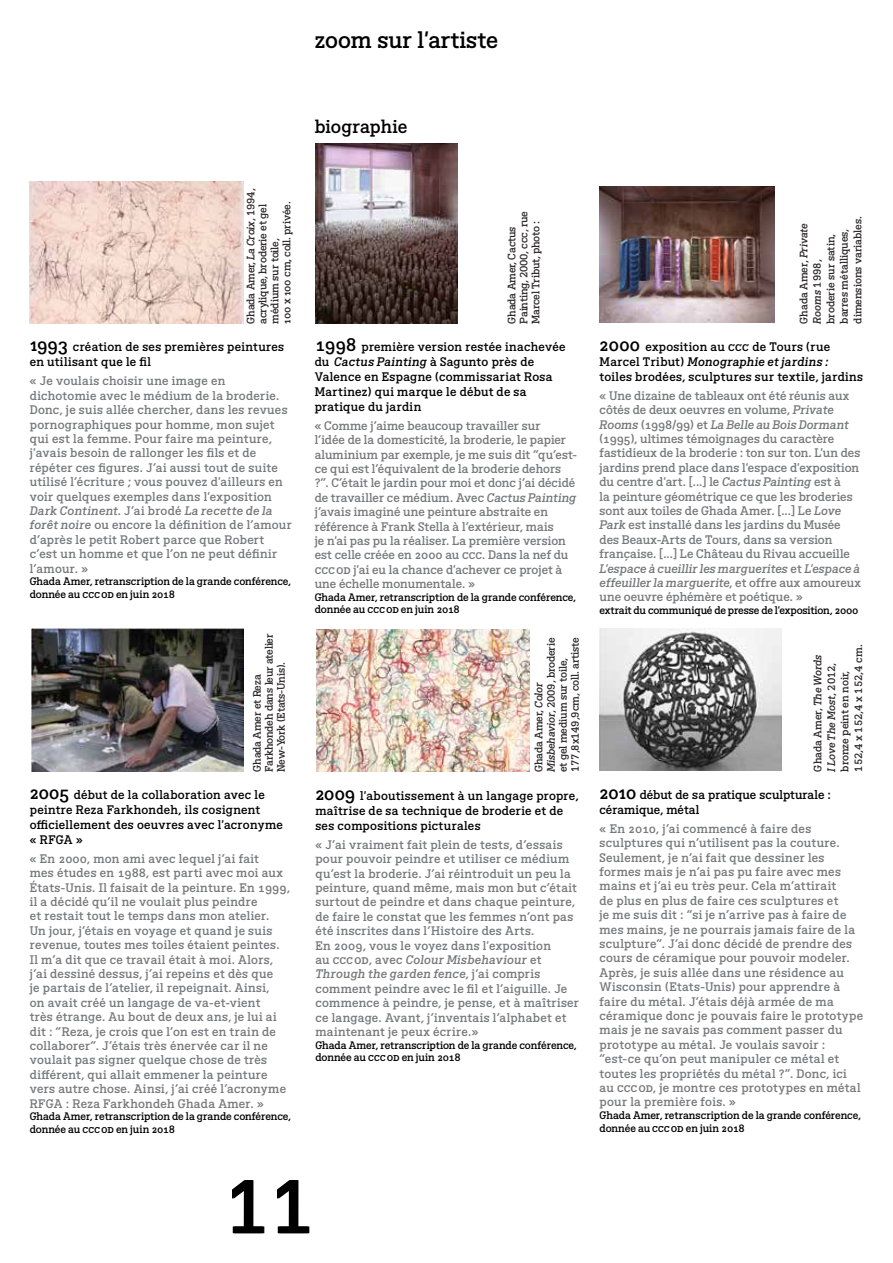
<style>
.page{position:relative;width:893px;height:1263px;background:#fff}
.page>*{position:absolute;margin:0;border:0;box-sizing:border-box;transform-origin:0 0}
.t1{font:75px "BVHCCCOD Titrage";color:#000}
.t2{font:22.5px "BVHCCCOD";color:#000}
.t3{font:18px "BVHCCCOD";letter-spacing:.005em;color:#000}
.t4{font:12px/14.4px "BVHCCCOD";letter-spacing:.02em;color:#77787b}
.t5{font:12px/15px "BVHCCCOD";letter-spacing:.02em;color:#000}
.t6{font:12px/14.4px "BVHCCCOD";color:#77787b}
.t7{font:12px/15px "BVHCCCOD";color:#000}
.t8{font:10.5px/12px "BVHCCCOD";letter-spacing:-.01em;color:#2c2728}
.t9{font:10.5px/12.6px "BVHCCCOD";letter-spacing:-.01em;color:#000}
.s1{font-style:italic}
.s2{font-size:18px}
.s3{font-family:"BVHCCCOD Titrage"}
</style>
<div class="page">
<img style="left:600px;top:187px;width:175px;height:136px">
<img style="left:316px;top:629px;width:214px;height:143px">
<img style="left:600px;top:628px;width:181px;height:143px">
<img style="left:316px;top:144px;width:142px;height:180px">
<img style="left:31px;top:628px;width:212px;height:143px">
<img style="left:30px;top:182px;width:213px;height:142px">
<h2 class="t2" style="left:315px;top:25px;width:185px">zoom sur l'artiste</h2>
<p class="t8" style="left:245px;top:324px;width:137px;rotate:-90deg">Ghada Amer, <span class="s1">La Croix</span>, 1994, acrylique, broderie et gel médium sur toile,<br>100 x 100 cm, coll. privée.</p>
<p class="t5" style="left:30px;top:340px;width:256px"><span class="s2">1993</span> création de ses premières peintures en utilisant que le fil</p>
<p class="t4" style="left:30px;top:375px;width:264px">« Je voulais choisir une image en dichotomie avec le médium de la broderie.<br>Donc, je suis allée chercher, dans les revues pornographiques pour homme, mon sujet qui est la femme. Pour faire ma peinture, j'avais besoin de rallonger les fils et de répéter ces figures. J’ai aussi tout de suite utilisé l’écriture ; vous pouvez d'ailleurs en voir quelques exemples dans l'exposition <span class="s1">Dark Continent</span>. J’ai brodé <span class="s1">La recette de la forêt noire</span> ou encore la définition de l’amour d’après le petit Robert parce que Robert c’est un homme et que l’on ne peut définir l’amour. »</p>
<p class="t9" style="left:30px;top:576px;width:263px">Ghada Amer, retranscription de la grande conférence, donnée au cccod en juin 2018</p>
<h3 class="t3" style="left:315px;top:114px;width:94px">biographie</h3>
<p class="t8" style="left:506px;top:324px;width:114px;rotate:-90deg">Ghada Amer, Cactus<br>Painting, 2000, ccc, rue<br>Marcel Tribut, photo :</p>
<p class="t8" style="left:824px;top:324px;width:109px;line-height:13.5px;rotate:-90deg">broderie sur satin, barres métalliques, dimensions variables.</p>
<p class="t8" style="left:797px;top:324px;width:102px;line-height:13.5px;rotate:-90deg">Ghada Amer, <span class="s1">Private<br>Rooms</span> 1998,</p>
<p class="t5" style="left:315px;top:340px;width:252px"><span class="s2">1998</span> première version restée inachevée du <span class="s1">Cactus Painting</span> à Sagunto près de Valence en Espagne (commissariat Rosa Martinez) qui marque le début de sa pratique du jardin</p>
<p class="t6" style="left:315px;top:419px;width:264px">« Comme j’aime beaucoup travailler sur<br>l’idée de la domesticité, la broderie, le papier aluminium par exemple, je me suis dit “qu’est&shy;ce qui est l’équivalent de la broderie dehors ?”. C’était le jardin pour moi et donc j’ai décidé de travailler ce médium. Avec <span class="s1">Cactus Painting </span>j’avais imaginé une peinture abstraite en référence à Frank Stella à l’extérieur, mais<br>je n'ai pas pu la réaliser. La première version est celle créée en 2000 au ccc. Dans la nef du cccod j'ai eu la chance d'achever ce projet à une échelle monumentale. »</p>
<p class="t9" style="left:315px;top:591px;width:263px">Ghada Amer, retranscription de la grande conférence, donnée au cccod en juin 2018</p>
<p class="t5" style="left:600px;top:340px;width:265px"><span class="s2">2000</span> exposition au <span class="s3">ccc</span> de Tours (rue<br>Marcel Tribut) <span class="s1">Monographie et jardins : </span>toiles brodées, sculptures sur textile, jardins</p>
<p class="t4" style="left:600px;top:389px;width:263px">« Une dizaine de tableaux ont été réunis aux côtés de deux oeuvres en volume, <span class="s1">Private Rooms</span> (1998/99) et <span class="s1">La Belle au Bois Dormant </span>(1995), ultimes témoignages du caractère fastidieux de la broderie : ton sur ton. L'un des jardins prend place dans l'espace d'exposition du centre d'art. [...] le <span class="s1">Cactus Painting</span> est à<br>la peinture géométrique ce que les broderies sont aux toiles de Ghada Amer. [...] Le <span class="s1">Love Park</span> est installé dans les jardins du Musée des Beaux-Arts de Tours, dans sa version française. [...] Le Château du Rivau accueille <span class="s1">L'espace à cueillir les marguerites</span> et <span class="s1">L'espace à effeuiller la marguerite</span>, et offre aux amoureux une oeuvre éphémère et poétique. »</p>
<p class="t9" style="left:600px;top:604px;width:260px">extrait du communiqué de presse de l'exposition, 2000</p>
<p class="t8" style="left:252px;top:772px;width:140px;rotate:-90deg">Ghada Amer et Reza<br>Farkhondeh dans leur atelier<br>New-York (Etats-Unis).</p>
<p class="t8" style="left:533px;top:772px;width:136px;rotate:-90deg">Ghada Amer, <span class="s1">Color<br>Misbehavior</span>, 2009, broderie et gel medium sur toile,<br>177,8x149,9cm, coll. artiste</p>
<p class="t8" style="left:812px;top:771px;width:128px;line-height:13.5px;rotate:-90deg">Ghada Amer, <span class="s1">The Words<br>I Love The Most</span>, 2012, bronze peint en noir,<br>152,4 x 152,4 x 152,4 cm.</p>
<p class="t5" style="left:30px;top:788px;width:255px"><span class="s2">2005</span> début de la collaboration avec le peintre Reza Farkhondeh, ils cosignent officiellement des oeuvres avec l'acronyme « RFGA »</p>
<p class="t4" style="left:30px;top:852px;width:262px">« En 2000, mon ami avec lequel j’ai fait<br>mes études en 1988, est parti avec moi aux États-Unis. Il faisait de la peinture. En 1999, il a décidé qu’il ne voulait plus peindre<br>et restait tout le temps dans mon atelier.<br>Un jour, j’étais en voyage et quand je suis revenue, toutes mes toiles étaient peintes.<br>Il m’a dit que ce travail était à moi. Alors, j’ai dessiné dessus, j’ai repeins et dès que<br>je partais de l’atelier, il repeignait. Ainsi,<br>on avait créé un langage de va-et-vient<br>très étrange. Au bout de deux ans, je lui ai dit : “Reza, je crois que l’on est en train de collaborer”. J’étais très énervée car il ne voulait pas signer quelque chose de très différent, qui allait emmener la peinture vers autre chose. Ainsi, j’ai créé l’acronyme RFGA : Reza Farkhondeh Ghada Amer. »</p>
<p class="t9" style="left:30px;top:1111px;width:263px">Ghada Amer, retranscription de la grande conférence, donnée au cccod en juin 2018</p>
<p class="t5" style="left:315px;top:789px;width:265px"><span class="s2">2009</span> l'aboutissement à un langage propre, maîtrise de sa technique de broderie et de ses compositions picturales</p>
<p class="t4" style="left:315px;top:838px;width:265px">« J’ai vraiment fait plein de tests, d’essais pour pouvoir peindre et utiliser ce médium qu’est la broderie. J’ai réintroduit un peu la peinture, quand même, mais mon but c’était surtout de peindre et dans chaque peinture, de faire le constat que les femmes n’ont pas été inscrites dans l’Histoire des Arts.<br>En 2009, vous le voyez dans l'exposition<br>au cccod, avec <span class="s1">Colour Misbehaviour</span> et <span class="s1">Through the garden fence</span>, j’ai compris comment peindre avec le fil et l’aiguille. Je commence à peindre, je pense, et à maîtriser ce langage. Avant, j’inventais l’alphabet et maintenant je peux écrire.»</p>
<p class="t9" style="left:315px;top:1039px;width:263px">Ghada Amer, retranscription de la grande conférence, donnée au cccod en juin 2018</p>
<h1 class="t1" style="left:225px;top:1157px;width:91px">11</h1>
<p class="t7" style="left:600px;top:788px;width:233px"><span class="s2">2010</span> début de sa pratique sculpturale : céramique, métal</p>
<p class="t4" style="left:600px;top:822px;width:265px">« En 2010, j’ai commencé à faire des sculptures qui n’utilisent pas la couture.<br>Seulement, je n’ai fait que dessiner les formes mais je n’ai pas pu faire avec mes mains et j’ai eu très peur. Cela m’attirait<br>de plus en plus de faire ces sculptures et<br>je me suis dit : “si je n’arrive pas à faire de mes mains, je ne pourrais jamais faire de la sculpture”. J’ai donc décidé de prendre des cours de céramique pour pouvoir modeler.<br>Après, je suis allée dans une résidence au Wisconsin (Etats-Unis) pour apprendre à faire du métal. J’étais déjà armée de ma céramique donc je pouvais faire le prototype mais je ne savais pas comment passer du prototype au métal. Je voulais savoir : “est-ce qu’on peut manipuler ce métal et toutes les propriétés du métal ?”. Donc, ici au cccod, je montre ces prototypes en métal pour la première fois. »</p>
<p class="t9" style="left:600px;top:1109px;width:263px">Ghada Amer, retranscription de la grande conférence, donnée au cccod en juin 2018</p>
</div>
